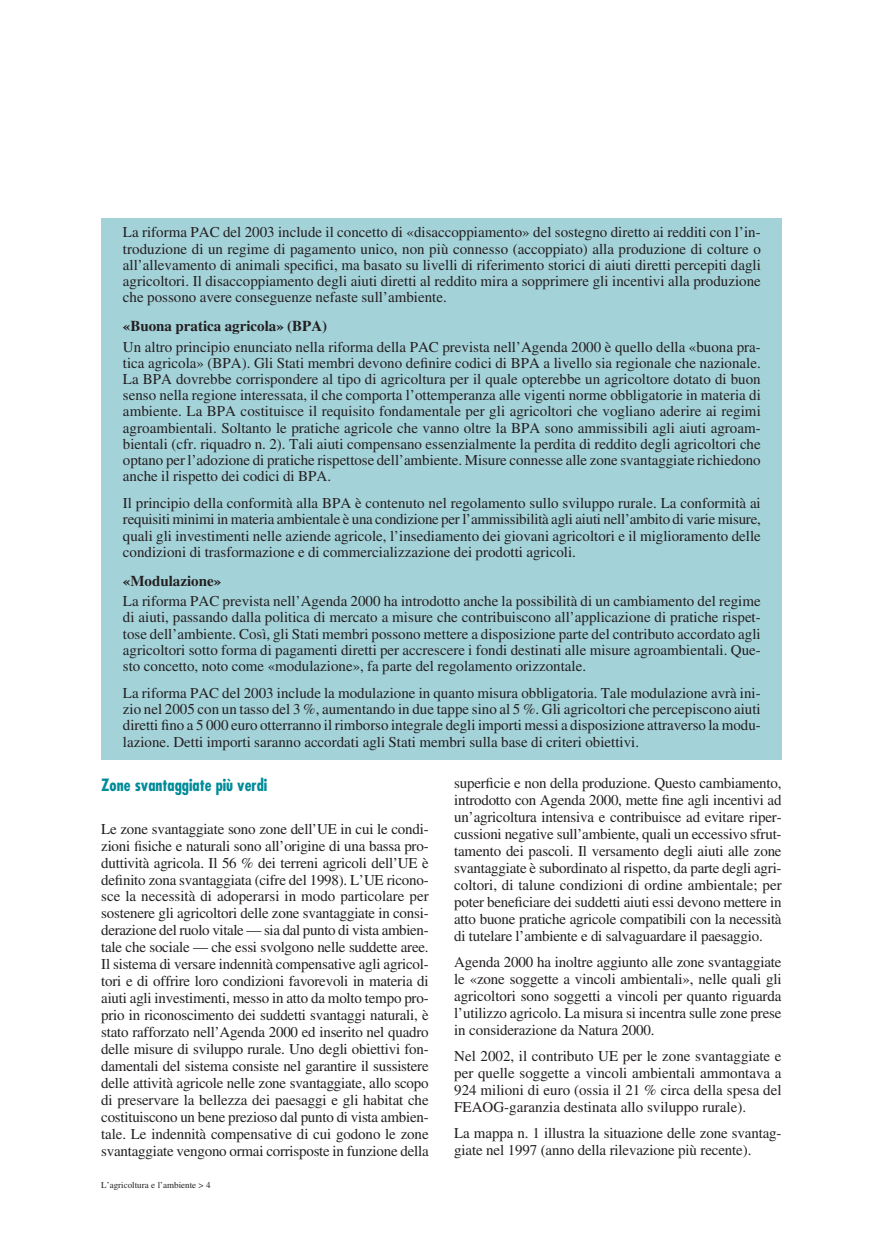
<style>
.page{position:relative;width:884px;height:1253px;background:#fff}
.page>*{position:absolute;margin:0;border:0;box-sizing:border-box;transform-origin:0 0}
.t1{font:700 condensed 16.5px "Futura";color:#008b99}
.t2{font:15px/17px "Times";color:#231f20;text-align:justify}
.t3{font:700 15px "Times";color:#231f20}
.t4{font:9px "Times";color:#231f20}
</style>
<div class="page">
<div style="left:101px;top:218px;width:681px;height:542px;background:#a4d2d9"></div>
<p class="t2" style="left:123px;top:226px;width:639px;line-height:16.2px">La riforma PAC del 2003 include il concetto di «disaccoppiamento» del sostegno diretto ai redditi con l’in&shy;troduzione di un regime di pagamento unico, non più connesso (accoppiato) alla produzione di colture o all’allevamento di animali specifici, ma basato su livelli di riferimento storici di aiuti diretti percepiti dagli agricoltori. Il disaccoppiamento degli aiuti diretti al reddito mira a sopprimere gli incentivi alla produzione che possono avere conseguenze nefaste sull’ambiente.</p>
<p class="t3" style="left:123px;top:320px;width:206px">«Buona pratica agricola» (BPA)</p>
<p class="t2" style="left:123px;top:340px;width:639px;line-height:16.2px">Un altro principio enunciato nella riforma della PAC prevista nell’Agenda 2000 è quello della «buona pra&shy;tica agricola» (BPA). Gli Stati membri devono definire codici di BPA a livello sia regionale che nazionale.<br>La BPA dovrebbe corrispondere al tipo di agricoltura per il quale opterebbe un agricoltore dotato di buon senso nella regione interessata, il che comporta l’ottemperanza alle vigenti norme obbligatorie in materia di ambiente. La BPA costituisce il requisito fondamentale per gli agricoltori che vogliano aderire ai regimi agroambientali. Soltanto le pratiche agricole che vanno oltre la BPA sono ammissibili agli aiuti agroam&shy;bientali (cfr. riquadro n. 2). Tali aiuti compensano essenzialmente la perdita di reddito degli agricoltori che optano per l’adozione di pratiche rispettose dell’ambiente. Misure connesse alle zone svantaggiate richiedono anche il rispetto dei codici di BPA.</p>
<p class="t2" style="left:123px;top:496px;width:639px;line-height:16.2px">Il principio della conformità alla BPA è contenuto nel regolamento sullo sviluppo rurale. La conformità ai requisiti minimi in materia ambientale è una condizione per l’ammissibilità agli aiuti nell’ambito di varie misure, quali gli investimenti nelle aziende agricole, l’insediamento dei giovani agricoltori e il miglioramento delle condizioni di trasformazione e di commercializzazione dei prodotti agricoli.</p>
<p class="t3" style="left:123px;top:575px;width:100px">«Modulazione»</p>
<p class="t2" style="left:123px;top:594px;width:639px;line-height:16.2px">La riforma PAC prevista nell’Agenda 2000 ha introdotto anche la possibilità di un cambiamento del regime di aiuti, passando dalla politica di mercato a misure che contribuiscono all’applicazione di pratiche rispet&shy;tose dell’ambiente. Così, gli Stati membri possono mettere a disposizione parte del contributo accordato agli agricoltori sotto forma di pagamenti diretti per accrescere i fondi destinati alle misure agroambientali. Que&shy;sto concetto, noto come «modulazione», fa parte del regolamento orizzontale.</p>
<p class="t2" style="left:123px;top:686px;width:639px;line-height:16.2px">La riforma PAC del 2003 include la modulazione in quanto misura obbligatoria. Tale modulazione avrà ini&shy;zio nel 2005 con un tasso del 3 %, aumentando in due tappe sino al 5 %. Gli agricoltori che percepiscono aiuti diretti fino a 5 000 euro otterranno il rimborso integrale degli importi messi a disposizione attraverso la modu&shy;lazione. Detti importi saranno accordati agli Stati membri sulla base di criteri obiettivi.</p>
<p class="t1" style="left:101px;top:778px;width:168px">Zone svantaggiate più verdi</p>
<p class="t2" style="left:101px;top:822px;width:329px">Le zone svantaggiate sono zone dell’UE in cui le condi&shy;zioni fisiche e naturali sono all’origine di una bassa pro&shy;duttività agricola. Il 56 % dei terreni agricoli dell’UE è definito zona svantaggiata (cifre del 1998). L’UE ricono&shy;sce la necessità di adoperarsi in modo particolare per sostenere gli agricoltori delle zone svantaggiate in consi&shy;derazione del ruolo vitale — sia dal punto di vista ambien&shy;tale che sociale — che essi svolgono nelle suddette aree.<br>Il sistema di versare indennità compensative agli agricol&shy;tori e di offrire loro condizioni favorevoli in materia di aiuti agli investimenti, messo in atto da molto tempo pro&shy;prio in riconoscimento dei suddetti svantaggi naturali, è stato rafforzato nell’Agenda 2000 ed inserito nel quadro delle misure di sviluppo rurale. Uno degli obiettivi fon&shy;damentali del sistema consiste nel garantire il sussistere delle attività agricole nelle zone svantaggiate, allo scopo di preservare la bellezza dei paesaggi e gli habitat che costituiscono un bene prezioso dal punto di vista ambien&shy;tale. Le indennità compensative di cui godono le zone svantaggiate vengono ormai corrisposte in funzione della</p>
<p class="t4" style="left:101px;top:1182px;width:111px">L’agricoltura e l’ambiente &gt; 4</p>
<p class="t2" style="left:454px;top:776px;width:329px">superficie e non della produzione. Questo cambiamento, introdotto con Agenda 2000, mette fine agli incentivi ad un’agricoltura intensiva e contribuisce ad evitare riper&shy;cussioni negative sull’ambiente, quali un eccessivo sfrut&shy;tamento dei pascoli. Il versamento degli aiuti alle zone svantaggiate è subordinato al rispetto, da parte degli agri&shy;coltori, di talune condizioni di ordine ambientale; per poter beneficiare dei suddetti aiuti essi devono mettere in atto buone pratiche agricole compatibili con la necessità di tutelare l’ambiente e di salvaguardare il paesaggio.</p>
<p class="t2" style="left:454px;top:955px;width:329px">Agenda 2000 ha inoltre aggiunto alle zone svantaggiate le «zone soggette a vincoli ambientali», nelle quali gli agricoltori sono soggetti a vincoli per quanto riguarda l’utilizzo agricolo. La misura si incentra sulle zone prese in considerazione da Natura 2000.</p>
<p class="t2" style="left:454px;top:1049px;width:329px">Nel 2002, il contributo UE per le zone svantaggiate e per quelle soggette a vincoli ambientali ammontava a 924 milioni di euro (ossia il 21 % circa della spesa del FEAOG-garanzia destinata allo sviluppo rurale).</p>
<p class="t2" style="left:454px;top:1126px;width:329px">La mappa n. 1 illustra la situazione delle zone svantag&shy;giate nel 1997 (anno della rilevazione più recente).</p>
</div>
